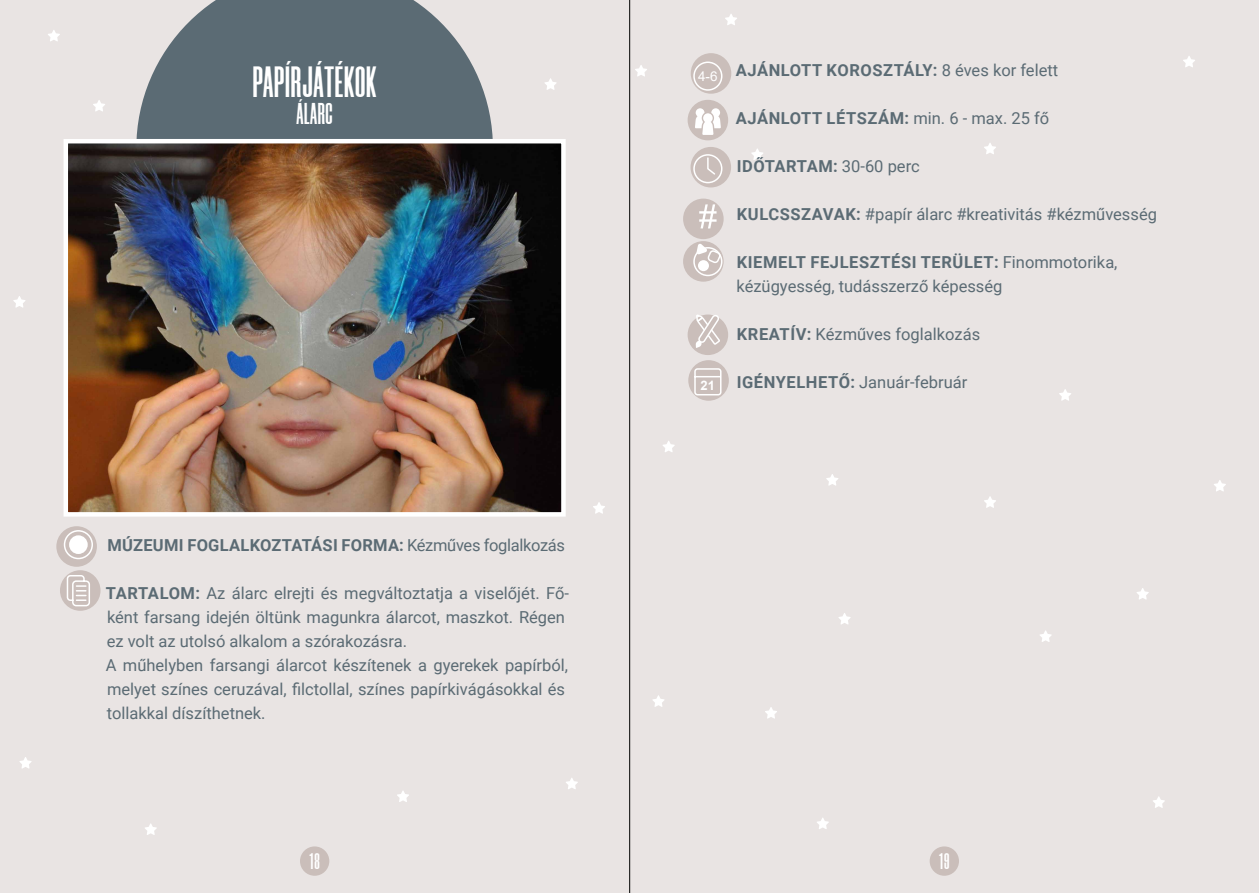
<style>
.page{position:relative;width:1259px;height:893px;background:#e9e4e3}
.page>*{position:absolute;margin:0;border:0;box-sizing:border-box;transform-origin:0 0}
.t1{font:700 43.5px "Morganite";letter-spacing:.02em;color:#fff}
.t2{font:700 30px "Morganite";letter-spacing:.02em;color:#fff}
.t3{font:700 22.5px "Morganite";color:#fff}
.t4{font:16.5px/24px "Roboto";color:#5b6b74}
.t5{font:700 16.5px "Roboto";letter-spacing:.015em;color:#5b6b74}
.t6{font:700 16.5px "Roboto";letter-spacing:.035em;color:#5b6b74}
.t7{font:13.5px "Arial";color:#fff}
.t8{font:700 13.05px "Arial";color:#fff}
.s1{font-weight:400}
.s2{font-weight:700}
</style>
<div class="page">
<svg style="left:663px;top:441px;width:12px;height:11px"></svg>
<svg style="left:838px;top:613px;width:13px;height:12px"></svg>
<svg style="left:765px;top:707px;width:12px;height:12px"></svg>
<svg style="left:653px;top:695px;width:11px;height:12px"></svg>
<svg style="left:1137px;top:588px;width:12px;height:12px"></svg>
<svg style="left:984px;top:496px;width:12px;height:12px"></svg>
<svg style="left:1183px;top:56px;width:12px;height:11px"></svg>
<svg style="left:1059px;top:389px;width:12px;height:12px"></svg>
<svg style="left:826px;top:474px;width:12px;height:12px"></svg>
<svg style="left:1214px;top:480px;width:12px;height:12px"></svg>
<svg style="left:1040px;top:630px;width:12px;height:12px"></svg>
<svg style="left:1153px;top:796px;width:12px;height:12px"></svg>
<svg style="left:817px;top:818px;width:12px;height:11px"></svg>
<svg style="left:984px;top:143px;width:12px;height:11px"></svg>
<svg style="left:751px;top:148px;width:12px;height:12px"></svg>
<svg style="left:725px;top:14px;width:12px;height:11px"></svg>
<svg style="left:635px;top:65px;width:12px;height:12px"></svg>
<svg style="left:545px;top:78px;width:11px;height:12px"></svg>
<svg style="left:48px;top:30px;width:12px;height:11px"></svg>
<svg style="left:93px;top:100px;width:12px;height:12px"></svg>
<svg style="left:13px;top:296px;width:13px;height:12px"></svg>
<svg style="left:566px;top:778px;width:12px;height:11px"></svg>
<svg style="left:145px;top:823px;width:12px;height:12px"></svg>
<svg style="left:19px;top:757px;width:13px;height:12px"></svg>
<svg style="left:593px;top:502px;width:12px;height:12px"></svg>
<svg style="left:397px;top:791px;width:12px;height:11px"></svg>
<svg style="left:136px;top:0;width:357px;height:139px;background:#6f7c83"></svg>
<img style="left:69px;top:144px;width:492px;height:368px">
<div style="left:64px;top:139px;width:502px;height:378px;border:4px solid #fff"></div>
<div style="left:56px;top:526px;width:41px;height:41px;background:#cabeba;border-radius:50%"></div>
<div style="left:60px;top:570px;width:40px;height:41px;background:#cabeba;border-radius:50%"></div>
<div style="left:64px;top:530px;width:29px;height:29px;border:2px solid #fff;border-radius:50%"></div>
<div style="left:69px;top:535px;width:19px;height:19px;background:#fff;border-radius:50%"></div>
<svg style="left:66px;top:574px;width:24px;height:33px"></svg>
<div style="left:687px;top:314px;width:41px;height:41px;background:#cabeba;border-radius:50%"></div>
<div style="left:683px;top:241px;width:40px;height:41px;background:#cabeba;border-radius:50%"></div>
<div style="left:683px;top:199px;width:40px;height:40px;background:#cabeba;border-radius:50%"></div>
<div style="left:690px;top:147px;width:41px;height:40px;background:#cabeba;border-radius:50%"></div>
<div style="left:687px;top:100px;width:41px;height:40px;background:#cabeba;border-radius:50%"></div>
<div style="left:691px;top:53px;width:40px;height:41px;background:#cabeba;border-radius:50%"></div>
<svg style="left:692px;top:153px;width:31px;height:31px"></svg>
<div style="left:693px;top:62px;width:29px;height:29px;border:2px solid #fff;border-radius:50%"></div>
<svg style="left:695px;top:108px;width:26px;height:27px"></svg>
<svg style="left:699px;top:204px;width:17px;height:24px"></svg>
<div style="left:693px;top:247px;width:29px;height:29px;border:2px solid #fff;border-radius:50%"></div>
<div style="left:698px;top:260px;width:11px;height:11px;background:#fff;border-radius:50%"></div>
<svg style="left:696px;top:243px;width:25px;height:21px"></svg>
<svg style="left:695px;top:314px;width:25px;height:34px"></svg>
<div style="left:688px;top:360px;width:41px;height:41px;background:#cabeba;border-radius:50%"></div>
<svg style="left:694px;top:368px;width:28px;height:28px"></svg>
<div style="left:300px;top:846px;width:29px;height:30px;background:#cabeba;border-radius:50%"></div>
<div style="left:929px;top:846px;width:30px;height:30px;background:#cabeba;border-radius:50%"></div>
<hr style="left:629px;top:0;width:1px;height:893px;background:#000">
<h1 class="t1" style="left:253px;top:59px;width:125px">PAPÍRJÁTÉKOK</h1>
<h2 class="t2" style="left:296px;top:98px;width:38px">ÁLARC</h2>
<p class="t5" style="left:107px;top:533px;width:459px">MÚZEUMI FOGLALKOZTATÁSI FORMA: <span class="s1">Kézműves foglalkozás</span></p>
<p class="t4" style="left:106px;top:580px;width:465px"><span class="s2">TARTALOM:</span> Az álarc elrejti és megváltoztatja a viselőjét. Fő&shy;ként farsang idején öltünk magunkra álarcot, maszkot. Régen ez volt az utolsó alkalom a szórakozásra.<br>A műhelyben farsangi álarcot készítenek a gyerekek papírból, melyet színes ceruzával, filctollal, színes papírkivágásokkal és tollakkal díszíthetnek.</p>
<p class="t7" style="left:698px;top:67px;width:21px">4-6</p>
<p class="t8" style="left:700px;top:376px;width:16px">21</p>
<p class="t6" style="left:735px;top:59px;width:324px">AJÁNLOTT KOROSZTÁLY: <span class="s1">8 éves kor felett</span></p>
<p class="t6" style="left:735px;top:107px;width:315px">AJÁNLOTT LÉTSZÁM: <span class="s1">min. 6 - max. 25 fő</span></p>
<p class="t5" style="left:736px;top:155px;width:184px">IDŐTARTAM: <span class="s1">30-60 perc</span></p>
<p class="t4" style="left:737px;top:202px;width:422px"><span class="s2">KULCSSZAVAK:</span> #papír álarc #kreativitás #kézművesség</p>
<p class="t4" style="left:736px;top:250px;width:382px"><span class="s2">KIEMELT FEJLESZTÉSI TERÜLET:</span> Finommotorika, kézügyesség, tudásszerző képesség</p>
<p class="t4" style="left:737px;top:322px;width:245px"><span class="s2">KREATÍV:</span> Kézműves foglalkozás</p>
<p class="t4" style="left:736px;top:370px;width:232px"><span class="s2">IGÉNYELHETŐ:</span> Január-február</p>
<h3 class="t3" style="left:309px;top:850px;width:12px">18</h3>
<h3 class="t3" style="left:939px;top:850px;width:12px">19</h3>
</div>
